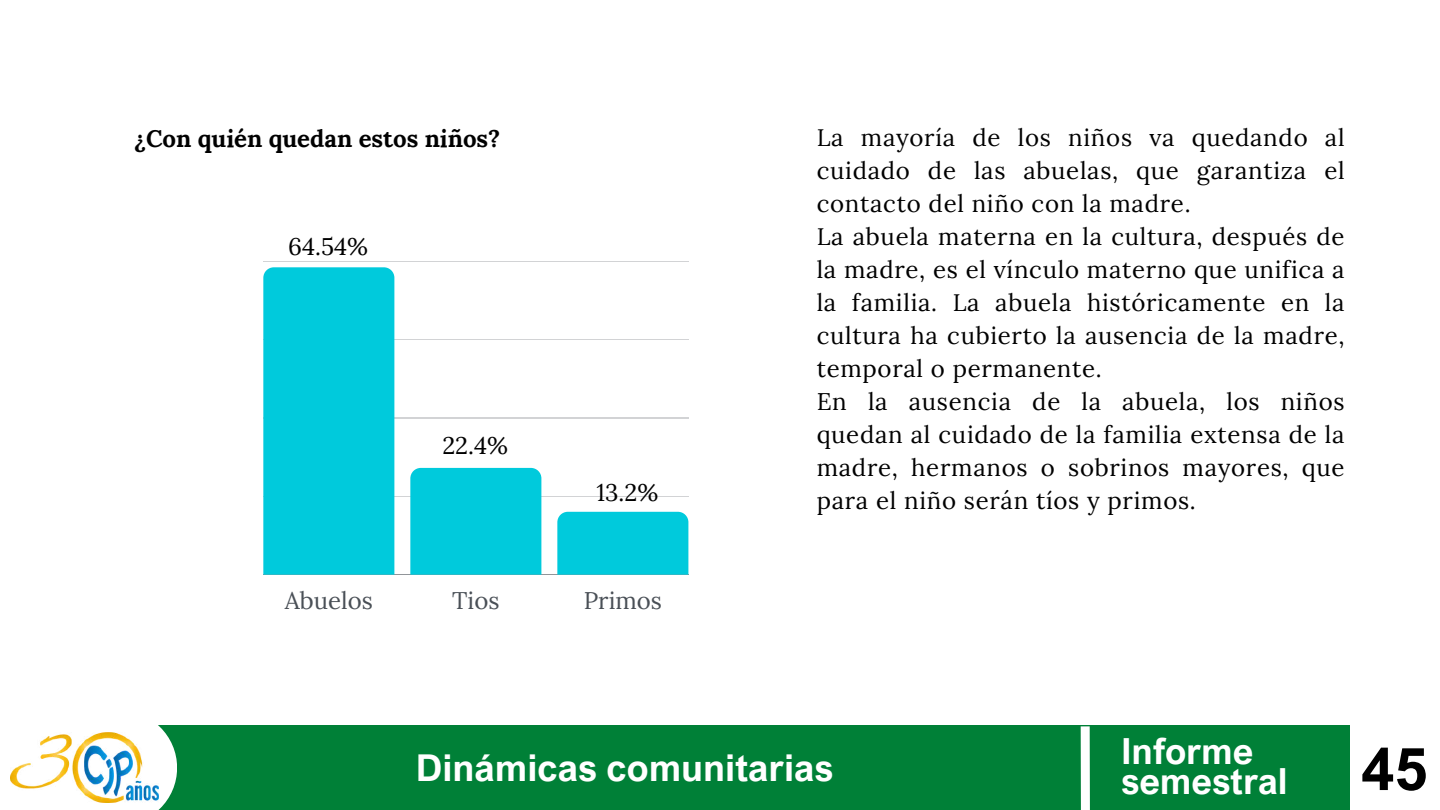
<style>
.page{position:relative;width:1440px;height:810px;background:#fff}
.page>*{position:absolute;margin:0;border:0;box-sizing:border-box;transform-origin:0 0}
.t1{font:700 37px "Arial Nova";color:#fff}
.t2{font:700 36px/30.8px "Arial Nova";color:#fff}
.t3{font:24px/33px "Lora";letter-spacing:.03em;color:#000}
.t4{font:700 24px "Lora";color:#000}
.t5{font:24px "Lora";color:#494f56}
.s1{font-size:59.1px;color:#000}
</style>
<div class="page">
<div style="left:143px;top:726px;width:1207px;height:84px;background:#008037"></div>
<svg style="left:100px;top:725px;width:77px;height:85px"></svg>
<img style="left:10px;top:733px;width:148px;height:70px">
<svg style="left:1076px;top:725px;width:19px;height:85px"></svg>
<hr style="left:263px;top:261px;width:425px;height:1px;background:#494f56">
<hr style="left:263px;top:339px;width:425px;height:1px;background:#494f56">
<hr style="left:263px;top:418px;width:425px;height:1px;background:#494f56">
<hr style="left:263px;top:496px;width:425px;height:1px;background:#494f56">
<hr style="left:263px;top:574px;width:425px;height:1px;background:#494f56">
<div style="left:263px;top:267px;width:131px;height:308px;background:#00cadc"></div>
<div style="left:410px;top:468px;width:131px;height:107px;background:#00cadc"></div>
<div style="left:557px;top:512px;width:131px;height:63px;background:#00cadc"></div>
<p class="t4" style="left:134px;top:122px;width:368px">¿Con quién quedan estos niños?</p>
<p class="t3" style="left:288px;top:230px;width:81px">64.54%</p>
<p class="t3" style="left:442px;top:428px;width:67px">22.4%</p>
<p class="t3" style="left:596px;top:475px;width:63px">13.2%</p>
<p class="t5" style="left:285px;top:585px;width:89px">Abuelos</p>
<p class="t5" style="left:452px;top:585px;width:49px">Tios</p>
<p class="t5" style="left:584px;top:585px;width:80px">Primos</p>
<p class="t3" style="left:817px;top:121px;width:529px">La mayoría de los niños va quedando al cuidado de las abuelas, que garantiza el contacto del niño con la madre.<br>La abuela materna en la cultura, después de la madre, es el vínculo materno que unifica a la familia. La abuela históricamente en la cultura ha cubierto la ausencia de la madre, temporal o permanente.<br>En la ausencia de la abuela, los niños quedan al cuidado de la familia extensa de la madre, hermanos o sobrinos mayores, que para el niño serán tíos y primos.</p>
<h1 class="t1" style="left:416px;top:745px;width:419px">Dinámicas comunitarias</h1>
<h2 class="t2" style="left:1121px;top:735px;width:309px">Informe semestral <span class="s1">45</span></h2>
</div>
